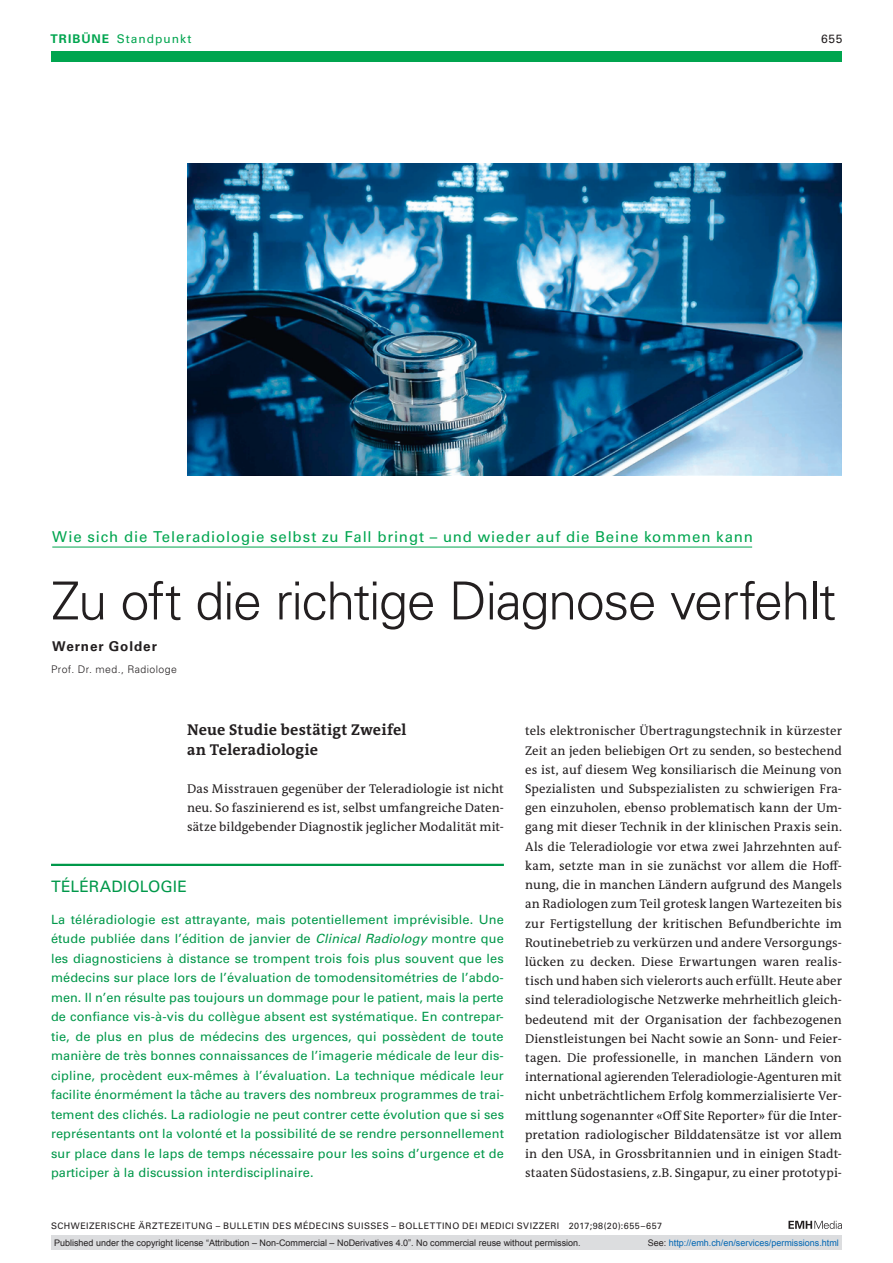
<style>
.page{position:relative;width:893px;height:1263px;background:#fff}
.page>*{position:absolute;margin:0;border:0;box-sizing:border-box;transform-origin:0 0}
.t1{font:300 52.5px "Univers LT Std";letter-spacing:-.025em;color:#231f20}
.t2{font:700 15.75px/19.2px "The Antiqua B W7";letter-spacing:.01em;color:#231f20}
.t3{font:15.75px "Univers LT Std";letter-spacing:.005em;color:#00984a}
.t4{font:15px "Univers LT Std";letter-spacing:.055em;color:#00a54f}
.t5{font:700 13.5px "Univers LT Std";letter-spacing:.07em;color:#231f20}
.t6{font:12.75px/19.2px "The Antiqua B W5 Plain";letter-spacing:.005em;color:#231f20;text-align:justify}
.t7{font:12.75px/19.5px "Univers LT Std";letter-spacing:.01em;color:#00984a;text-align:justify}
.t8{font:12px "Univers LT Std";letter-spacing:.08em;color:#00a54f}
.t9{font:12px "Univers LT Std";color:#231f20}
.t10{font:300 10.5px "Univers LT Std";letter-spacing:.04em;color:#231f20}
.t11{font:9px "Arial";color:#231f20}
.t12{font:9px "Univers LT Std";letter-spacing:.05em;color:#231f20}
.t13{font:9px "Arial";color:#0166b3}
.s1{font-weight:700}
.s2{font-style:italic}
.s3{color:#231f20}
</style>
<div class="page">
<svg style="left:788px;top:1221px;width:54px;height:8px"></svg>
<div style="left:51px;top:51px;width:791px;height:11px;background:#00a54f"></div>
<hr style="left:52px;top:547px;width:700px;height:1px;background:#00a54f">
<hr style="left:51px;top:864px;width:453px;height:2px;background:#00984a">
<img style="left:187px;top:164px;width:655px;height:311px">
<div style="left:51px;top:1235px;width:791px;height:15px;background:#dcdddf"></div>
<p class="t8" style="left:51px;top:31px;width:142px"><span class="s1">TRIBÜNE</span> Standpunkt</p>
<p class="t9" style="left:821px;top:31px;width:23px">655</p>
<p class="t4" style="left:52px;top:528px;width:702px">Wie sich die Teleradiologie selbst zu Fall bringt – und wieder auf die Beine kommen kann</p>
<h1 class="t1" style="left:51px;top:569px;width:787px">Zu oft die richtige Diagnose verfehlt</h1>
<p class="t5" style="left:52px;top:639px;width:106px">Werner Golder</p>
<p class="t10" style="left:51px;top:663px;width:127px">Prof. Dr. med., Radiologe</p>
<p class="t2" style="left:187px;top:721px;width:221px">Neue Studie bestätigt Zweifel an Teleradiologie</p>
<p class="t6" style="left:187px;top:779px;width:318px">Das Misstrauen gegenüber der Teleradiologie ist nicht neu. So faszinierend es ist, selbst umfangreiche Daten&shy;sätze bildgebender Diagnostik jeglicher Modalität mit-</p>
<p class="t3" style="left:51px;top:876px;width:138px">TÉLÉRADIOLOGIE</p>
<p class="t7" style="left:51px;top:909px;width:455px">La téléradiologie est attrayante, mais potentiellement imprévisible. Une étude publiée dans l’édition de janvier de <span class="s2">Clinical Radiology</span> montre que les diagnosticiens à distance se trompent trois fois plus souvent que les médecins sur place lors de l’évaluation de tomodensitométries de l’abdo&shy;men. Il n’en résulte pas toujours un dommage pour le patient, mais la perte de confiance vis-à-vis du collègue absent est systématique. En contrepar&shy;tie, de plus en plus de médecins des urgences, qui possèdent de toute manière de très bonnes connaissances de l’imagerie médicale de leur dis&shy;cipline, procèdent eux-mêmes à l’évaluation. La technique médicale leur facilite énormément la tâche au travers des nombreux programmes de trai&shy;tement des clichés. La radiologie ne peut contrer cette évolution que si ses représentants ont la volonté et la possibilité de se rendre personnellement sur place dans le laps de temps nécessaire pour les soins d’urgence et de participer à la discussion interdisciplinaire.</p>
<p class="t6" style="left:525px;top:722px;width:318px">tels elektronischer Übertragungstechnik in kürzester Zeit an jeden beliebigen Ort zu senden, so bestechend es ist, auf diesem Weg konsiliarisch die Meinung von Spezialisten und Subspezialisten zu schwierigen Fra&shy;gen einzuholen, ebenso problematisch kann der Um&shy;gang mit dieser Technik in der klinischen Praxis sein.<br>Als die Teleradiologie vor etwa zwei Jahrzehnten auf&shy;kam, setzte man in sie zunächst vor allem die Hoff&shy;nung, die in manchen Ländern aufgrund des Mangels an Radiologen zum Teil grotesk langen Wartezeiten bis zur Fertigstellung der kritischen Befundberichte im Routinebetrieb zu verkürzen und andere Versorgungs&shy;lücken zu decken. Diese Erwartungen waren realis&shy;tisch und haben sich vielerorts auch erfüllt. Heute aber sind teleradiologische Netzwerke mehrheitlich gleich&shy;bedeutend mit der Organisation der fachbezogenen Dienstleistungen bei Nacht sowie an Sonn- und Feier&shy;tagen. Die professionelle, in manchen Ländern von international agierenden Teleradiologie-Agenturen mit nicht unbeträchtlichem Erfolg kommerzialisierte Ver&shy;mittlung sogenannter «Off Site Reporter» für die Inter&shy;pretation radiologischer Bilddatensätze ist vor allem in den USA, in Grossbritannien und in einigen Stadt&shy;staaten Südostasiens, z.B. Singapur, zu einer prototypi-</p>
<p class="t12" style="left:51px;top:1220px;width:613px">SCHWEIZERISCHE ÄRZTEZEITUNG – BULLETIN DES MÉDECINS SUISSES – BOLLETTINO DEI MEDICI SVIZZERI 2017;98(20):655–657</p>
<p class="t11" style="left:54px;top:1237px;width:528px">Published under the copyright license “Attribution – Non-Commercial – NoDerivatives 4.0”. No commercial reuse without permission.</p>
<p class="t13" style="left:648px;top:1237px;width:193px"><span class="s3">See:</span> http://emh.ch/en/services/permissions.html</p>
</div>
